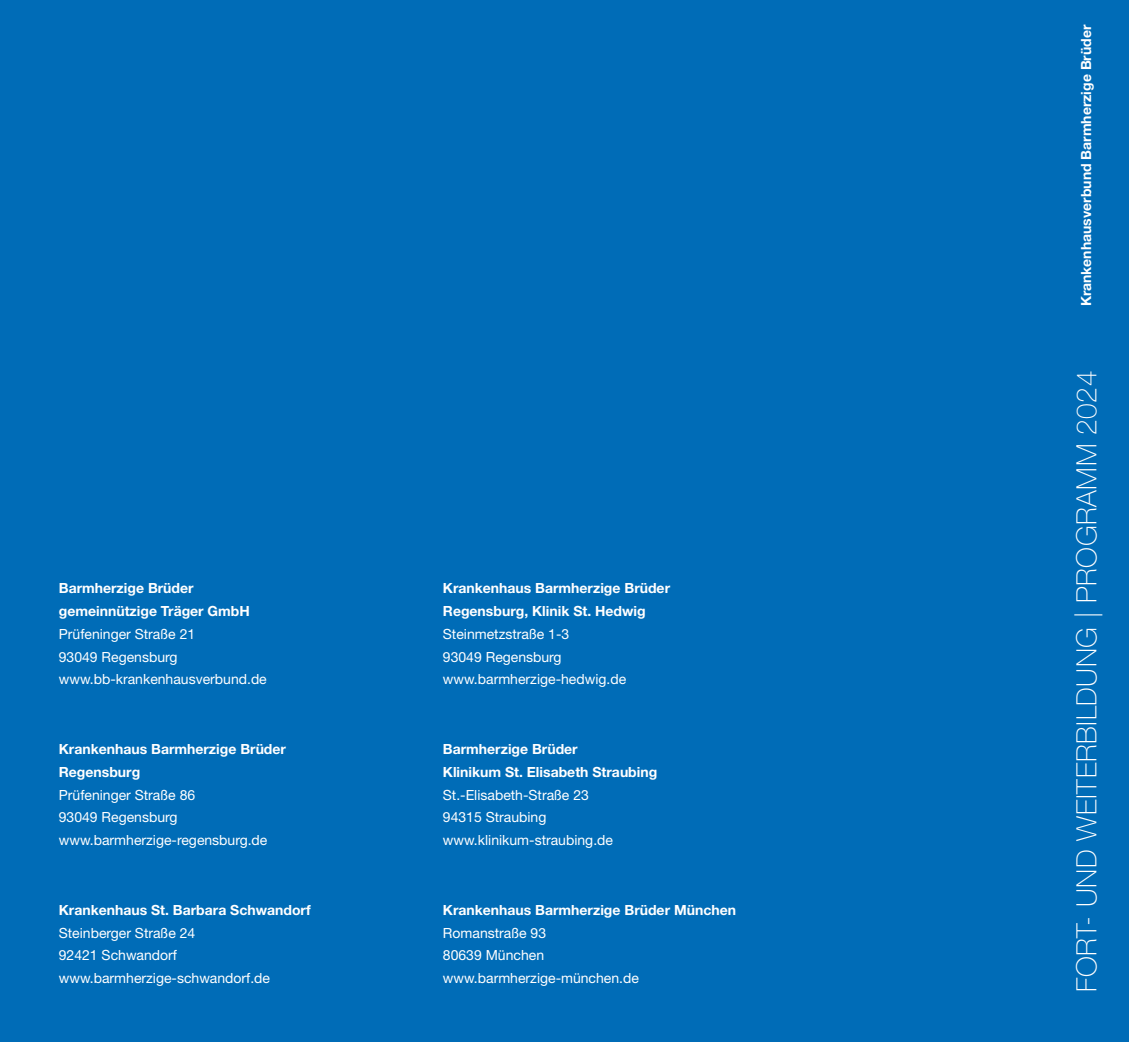
<style>
.page{position:relative;width:1129px;height:1042px;background:#006cb7}
.page>*{position:absolute;margin:0;border:0;box-sizing:border-box;transform-origin:0 0}
.t1{font:100 28px "Helvetica Neue";letter-spacing:.02em;color:#fff}
.t2{font:14px/22.8px "Helvetica Neue";color:#fff}
.t3{font:700 14px/22.8px "Helvetica Neue";color:#fff}
</style>
<div class="page">
<p class="t3" style="left:59px;top:576px;width:193px">Barmherzige Brüder gemeinnützige Träger GmbH</p>
<p class="t2" style="left:59px;top:622px;width:209px">Prüfeninger Straße 21<br>93049 Regensburg www.bb-krankenhausverbund.de</p>
<p class="t3" style="left:59px;top:737px;width:229px">Krankenhaus Barmherzige Brüder<br>Regensburg</p>
<p class="t2" style="left:59px;top:783px;width:210px">Prüfeninger Straße 86<br>93049 Regensburg www.barmherzige-regensburg.de</p>
<p class="t3" style="left:59px;top:898px;width:253px">Krankenhaus St. Barbara Schwandorf</p>
<p class="t2" style="left:59px;top:921px;width:213px">Steinberger Straße 24<br>92421 Schwandorf www.barmherzige-schwandorf.de</p>
<p class="t3" style="left:443px;top:576px;width:229px">Krankenhaus Barmherzige Brüder<br>Regensburg, Klinik St. Hedwig</p>
<p class="t2" style="left:443px;top:622px;width:185px">Steinmetzstraße 1-3<br>93049 Regensburg www.barmherzige-hedwig.de</p>
<p class="t3" style="left:443px;top:737px;width:216px">Barmherzige Brüder<br>Klinikum St. Elisabeth Straubing</p>
<p class="t2" style="left:443px;top:783px;width:172px">St.-Elisabeth-Straße 23<br>94315 Straubing www.klinikum-straubing.de</p>
<p class="t3" style="left:443px;top:898px;width:294px">Krankenhaus Barmherzige Brüder München</p>
<p class="t2" style="left:443px;top:921px;width:197px">Romanstraße 93<br>80639 München www.barmherzige-münchen.de</p>
<p class="t3" style="left:1074px;top:306px;width:283px;rotate:-90deg">Krankenhausverbund Barmherzige Brüder</p>
<h1 class="t1" style="left:1070px;top:992px;width:623px;rotate:-90deg">FORT- UND WEITERBILDUNG | PROGRAMM 2024</h1>
</div>
